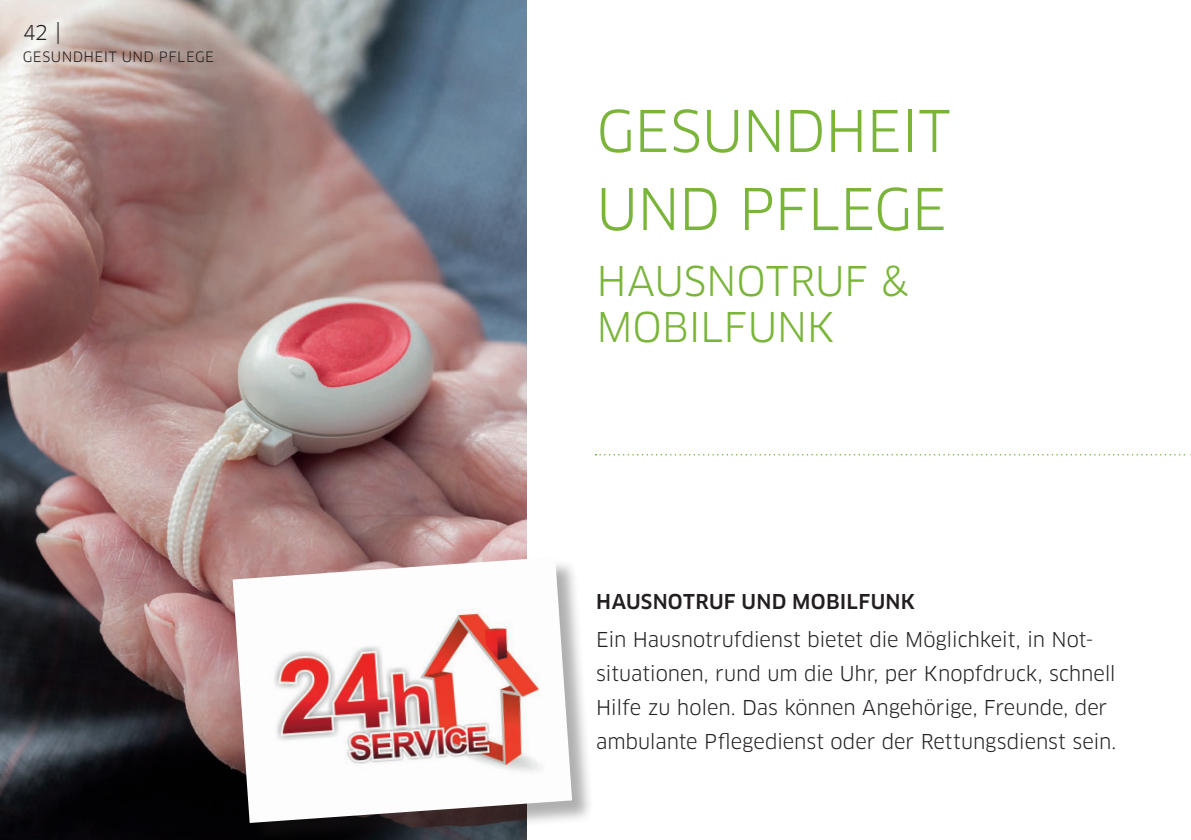
<style>
.page{position:relative;width:1191px;height:840px;background:#fff}
.page>*{position:absolute;margin:0;border:0;box-sizing:border-box;transform-origin:0 0}
.t1{font:56px/78px "Clan OT";letter-spacing:-.01em;color:#7ab53a}
.t2{font:40px/46px "Clan OT";letter-spacing:-.005em;color:#7ab53a}
.t3{font:20px/34px "Clan OT";letter-spacing:-.005em;color:#231f20}
.t4{font:500 20px "Clan OT";letter-spacing:.01em;color:#231f20}
.t5{font:14px "Clan OT";letter-spacing:.035em;color:#231f20}
.s1{font-size:22px}
</style>
<div class="page">
<img style="left:0;top:0;width:527px;height:839px">
<div style="left:234px;top:558px;width:360px;height:281px;background:#231f20;opacity:.36"></div>
<img style="left:233px;top:556px;width:339px;height:266px">
<svg style="left:595px;top:454px;width:596px;height:1px"></svg>
<p class="t3" style="left:23px;top:16px;width:40px">42 <span class="s1">|</span></p>
<p class="t5" style="left:23px;top:48px;width:193px">GESUNDHEIT UND PFLEGE</p>
<h1 class="t1" style="left:596px;top:92px;width:355px">GESUNDHEIT<br>UND PFLEGE</h1>
<h2 class="t2" style="left:596px;top:258px;width:313px">HAUSNOTRUF &amp;<br>MOBILFUNK</h2>
<p class="t4" style="left:596px;top:590px;width:320px">HAUSNOTRUF UND MOBILFUNK</p>
<p class="t3" style="left:596px;top:622px;width:521px">Ein Hausnotrufdienst bietet die Möglichkeit, in Not&shy;situationen, rund um die Uhr, per Knopfdruck, schnell Hilfe zu holen. Das können Angehörige, Freunde, der ambulante Pflegedienst oder der Rettungsdienst sein.</p>
</div>
